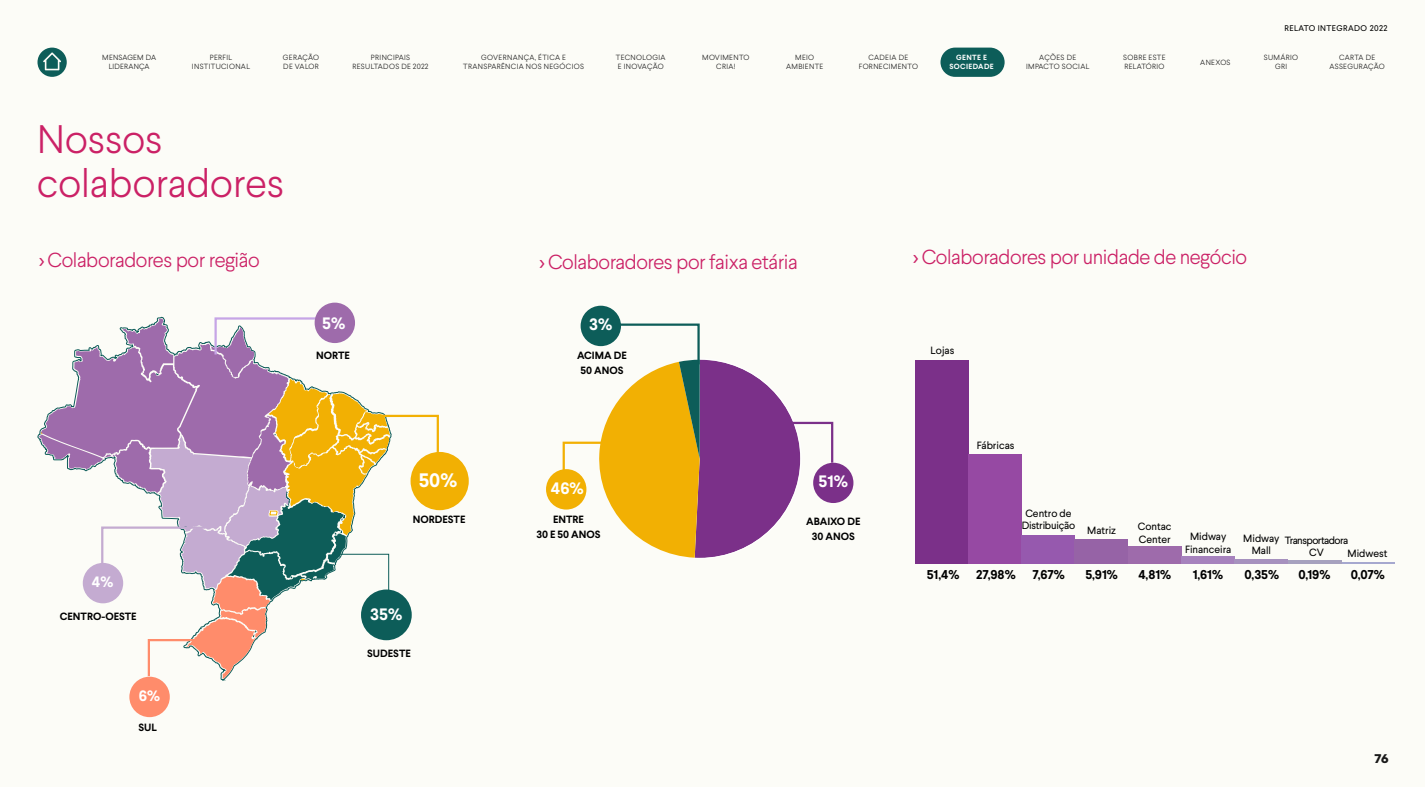
<style>
.page{position:relative;width:1425px;height:788px;background:#fff}
.page>*{position:absolute;margin:0;border:0;box-sizing:border-box;transform-origin:0 0}
.t1{font:300 39.75px/44.2px "Larsseit";color:#cb2166}
.t2{font:300 20.25px "Larsseit";letter-spacing:-.02em;color:#cb2166}
.t3{font:700 19.5px "Larsseit";color:#fff}
.t4{font:700 16.5px "Larsseit";color:#fff}
.t5{font:700 15px "Larsseit";color:#fff}
.t6{font:700 12.75px "Larsseit";color:#000}
.t7{font:800 12.6px "Mark Pro";color:#1a1a1a}
.t8{font:700 10.5px/15px "Larsseit";color:#000;text-align:center}
.t9{font:10.5px/12.6px "Larsseit";color:#000;text-align:center}
.t10{font:10.5px/12.6px "Larsseit";letter-spacing:-.02em;color:#000;text-align:center}
.t11{font:10.5px/12.6px "Larsseit";letter-spacing:-.05em;color:#000;text-align:center}
.t12{font:8.25px "Larsseit";letter-spacing:.05em;color:#000}
.t13{font:300 7.5px/9px "Larsseit";letter-spacing:.05em;color:#1a1a1a;text-align:center}
.t14{font:300 7.5px/9px "Larsseit";letter-spacing:.03em;color:#1a1a1a;text-align:center}
.t15{font:700 7.5px/9px "Larsseit";letter-spacing:.05em;color:#fff;text-align:center}
.s1{font-weight:400}
</style>
<div class="page">
<div style="left:1px;top:1px;width:1424px;height:786px;background:#fcfcf7"></div>
<div style="left:940px;top:48px;width:65px;height:29px;background:#0d5d59;border-radius:15px"></div>
<svg style="left:38px;top:48px;width:29px;height:29px"></svg>
<svg style="left:37px;top:316px;width:403px;height:362px"></svg>
<svg style="left:561px;top:322px;width:273px;height:236px"></svg>
<div style="left:83px;top:563px;width:40px;height:40px;background:#c4abd1;border-radius:50%"></div>
<div style="left:129px;top:676px;width:41px;height:41px;background:#ff8c6b;border-radius:50%"></div>
<div style="left:361px;top:589px;width:51px;height:51px;background:#0d5d59;border-radius:50%"></div>
<div style="left:411px;top:452px;width:58px;height:58px;background:#f2b003;border-radius:50%"></div>
<div style="left:813px;top:462px;width:40px;height:41px;background:#7b3089;border-radius:50%"></div>
<div style="left:581px;top:306px;width:40px;height:40px;background:#0d5d59;border-radius:50%"></div>
<div style="left:546px;top:469px;width:40px;height:40px;background:#f2b003;border-radius:50%"></div>
<div style="left:315px;top:302px;width:40px;height:41px;background:#9e6bab;border-radius:50%"></div>
<div style="left:916px;top:360px;width:53px;height:203px;background:#7b3089"></div>
<div style="left:969px;top:454px;width:53px;height:109px;background:#9649a3"></div>
<div style="left:1022px;top:535px;width:53px;height:28px;background:#9659ae"></div>
<div style="left:1075px;top:539px;width:53px;height:24px;background:#9663a6"></div>
<div style="left:1128px;top:545px;width:54px;height:18px;background:#9e6bab"></div>
<div style="left:1181px;top:556px;width:54px;height:7px;background:#a682bd"></div>
<hr style="left:1234px;top:559px;width:54px;height:4px;background:#a691be">
<hr style="left:1341px;top:561px;width:53px;height:2px;background:#a6a8cf">
<hr style="left:1288px;top:560px;width:53px;height:3px;background:#a6a1be">
<p class="t14" style="left:102px;top:53px;width:55px">MENSAGEM DA<br>LIDERANÇA</p>
<p class="t12" style="left:1285px;top:23px;width:104px">RELATO INTEGRADO 2022</p>
<p class="t13" style="left:192px;top:53px;width:60px">PERFIL<br>INSTITUCIONAL</p>
<p class="t13" style="left:352px;top:53px;width:78px">PRINCIPAIS<br>RESULTADOS DE 2022</p>
<p class="t13" style="left:463px;top:53px;width:122px">GOVERNANÇA, ÉTICA E<br>TRANSPARÊNCIA NOS NEGÓCIOS</p>
<p class="t13" style="left:616px;top:53px;width:51px;text-align:left">TECNOLOGIA<br>E INOVAÇÃO</p>
<p class="t13" style="left:702px;top:53px;width:49px">MOVIMENTO<br>CRIA!</p>
<p class="t13" style="left:786px;top:53px;width:39px">MEIO<br>AMBIENTE</p>
<p class="t13" style="left:859px;top:53px;width:61px">CADEIA DE<br>FORNECIMENTO</p>
<p class="t15" style="left:949px;top:53px;width:46px">GENTE E<br>SOCIEDADE</p>
<p class="t13" style="left:1026px;top:53px;width:65px">AÇÕES DE<br>IMPACTO SOCIAL</p>
<p class="t13" style="left:1123px;top:53px;width:44px;text-align:left">SOBRE ESTE<br>RELATÓRIO</p>
<p class="t13" style="left:1264px;top:53px;width:36px">SUMÁRIO<br>GRI</p>
<p class="t13" style="left:283px;top:53px;width:38px;text-align:left">GERAÇÃO<br>DE VALOR</p>
<p class="t13" style="left:1200px;top:58px;width:32px">ANEXOS</p>
<p class="t13" style="left:1330px;top:53px;width:57px">CARTA DE<br>ASSEGURAÇÃO</p>
<h1 class="t1" style="left:37px;top:116px;width:248px">Nossos colaboradores</h1>
<h2 class="t2" style="left:39px;top:247px;width:222px"><span class="s1">&gt;</span> Colaboradores por região</h2>
<h3 class="t4" style="left:322px;top:312px;width:25px">5%</h3>
<h3 class="t8" style="left:316px;top:348px;width:35px">NORTE</h3>
<h2 class="t2" style="left:540px;top:249px;width:260px"><span class="s1">&gt;</span> Colaboradores por faixa etária</h2>
<h3 class="t4" style="left:589px;top:314px;width:25px">3%</h3>
<h3 class="t8" style="left:577px;top:347px;width:51px">ACIMA DE<br>50 ANOS</h3>
<h3 class="t5" style="left:92px;top:572px;width:23px">4%</h3>
<h3 class="t8" style="left:60px;top:608px;width:78px">CENTRO-OESTE</h3>
<h3 class="t5" style="left:139px;top:686px;width:23px">6%</h3>
<h3 class="t8" style="left:139px;top:719px;width:20px">SUL</h3>
<h3 class="t3" style="left:419px;top:467px;width:40px">50%</h3>
<h3 class="t4" style="left:819px;top:470px;width:31px">51%</h3>
<h3 class="t4" style="left:551px;top:477px;width:34px">46%</h3>
<h3 class="t8" style="left:536px;top:512px;width:66px">ENTRE<br>30 E 50 ANOS</h3>
<h3 class="t8" style="left:413px;top:512px;width:54px">NORDESTE</h3>
<h3 class="t8" style="left:806px;top:513px;width:56px">ABAIXO DE<br>30 ANOS</h3>
<h3 class="t4" style="left:370px;top:603px;width:34px">35%</h3>
<h3 class="t8" style="left:367px;top:645px;width:45px">SUDESTE</h3>
<h2 class="t2" style="left:913px;top:244px;width:336px"><span class="s1">&gt;</span> Colaboradores por unidade de negócio</h2>
<h3 class="t9" style="left:931px;top:344px;width:25px">Lojas</h3>
<h3 class="t9" style="left:977px;top:439px;width:39px">Fábricas</h3>
<h3 class="t10" style="left:1022px;top:506px;width:55px">Centro de<br>Distribuição</h3>
<h3 class="t9" style="left:1087px;top:524px;width:30px">Matriz</h3>
<h3 class="t9" style="left:1138px;top:520px;width:35px;text-align:left">Contac<br>Center</h3>
<h3 class="t9" style="left:1185px;top:529px;width:48px">Midway<br>Financeira</h3>
<h3 class="t9" style="left:1243px;top:531px;width:38px">Midway<br>Mall</h3>
<h3 class="t11" style="left:1285px;top:533px;width:65px">Transportadora<br>CV</h3>
<h3 class="t9" style="left:1348px;top:546px;width:41px">Midwest</h3>
<h3 class="t6" style="left:927px;top:566px;width:34px">51,4%</h3>
<h3 class="t6" style="left:976px;top:566px;width:41px">27,98%</h3>
<h3 class="t6" style="left:1033px;top:566px;width:34px">7,67%</h3>
<h3 class="t6" style="left:1085px;top:566px;width:34px">5,91%</h3>
<h3 class="t6" style="left:1138px;top:566px;width:34px">4,81%</h3>
<h3 class="t6" style="left:1193px;top:566px;width:32px">1,61%</h3>
<h3 class="t6" style="left:1244px;top:566px;width:36px">0,35%</h3>
<h3 class="t6" style="left:1298px;top:566px;width:33px">0,19%</h3>
<h3 class="t6" style="left:1351px;top:566px;width:36px">0,07%</h3>
<h3 class="t7" style="left:1375px;top:748px;width:16px">76</h3>
</div>
